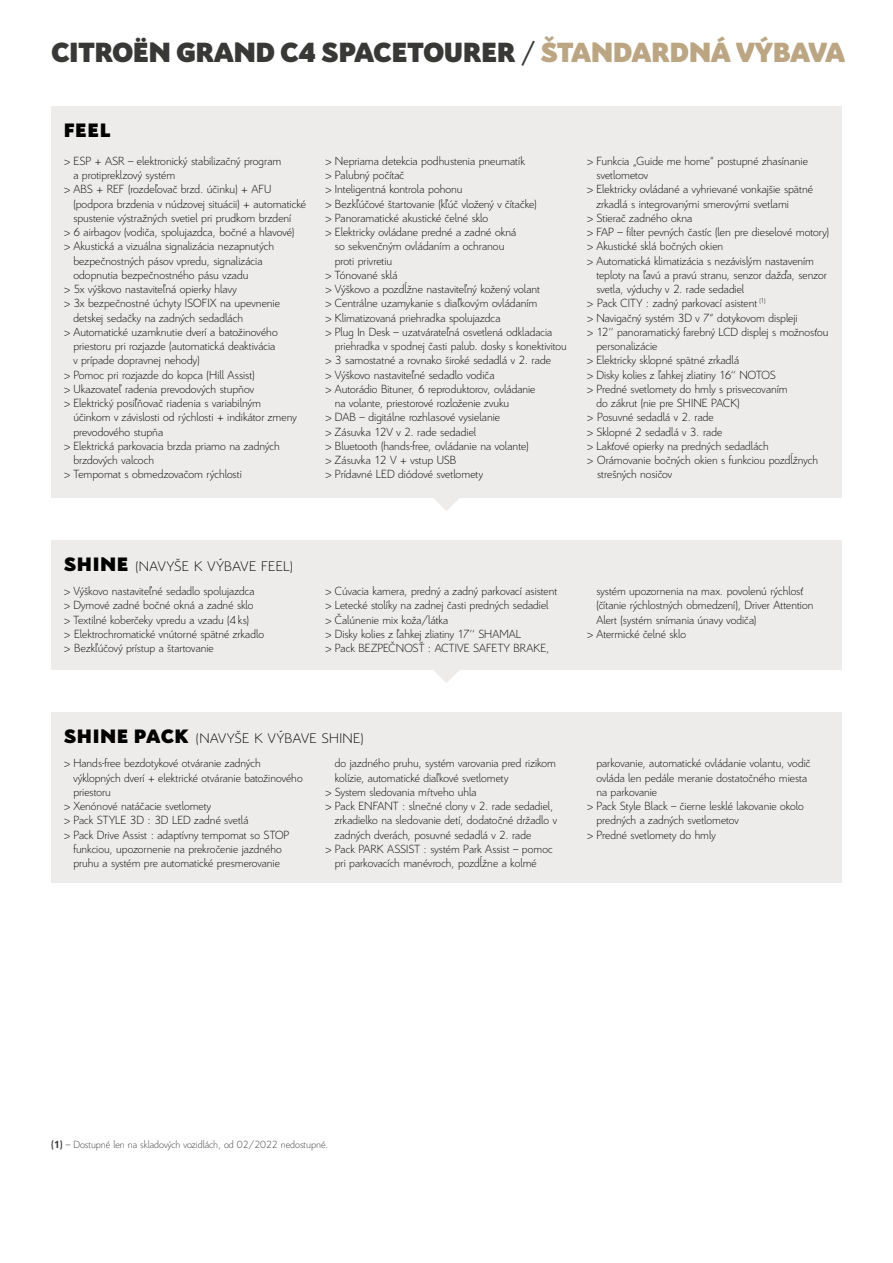
<style>
.page{position:relative;width:893px;height:1263px;background:#fff}
.page>*{position:absolute;margin:0;border:0;box-sizing:border-box;transform-origin:0 0}
.t1{font:900 30px "Citroen";letter-spacing:-.02em;color:#383937}
.t2{font:900 21px "Citroen";color:#000}
.t3{font:300 15px "Citroen";letter-spacing:.02em;color:#000}
.t4{font:300 12.75px/14.2px "Citroen";color:#000}
.t5{font:300 11.25px "Citroen";color:#383937}
.s1{font-weight:400}
.s2{color:#bba582}
.s3{font-weight:900;font-size:21px}
.s4{font-weight:700}
</style>
<div class="page">
<div style="left:51px;top:106px;width:791px;height:391px;background:#edecea"></div>
<div style="left:51px;top:540px;width:791px;height:130px;background:#edecea"></div>
<div style="left:51px;top:712px;width:791px;height:170px;background:#edecea"></div>
<svg style="left:433px;top:497px;width:27px;height:14px"></svg>
<svg style="left:434px;top:670px;width:25px;height:13px"></svg>
<h1 class="t1" style="left:51px;top:30px;width:796px">CITROËN GRAND C4 SPACETOURER <span class="s1">/</span> <span class="s2">ŠTANDARDNÁ VÝBAVA</span></h1>
<h2 class="t2" style="left:64px;top:115px;width:49px">FEEL</h2>
<p class="t4" style="left:64px;top:153px;width:219px">&gt; ESP + ASR – elektronický stabilizačný program</p>
<p class="t4" style="left:73px;top:167px;width:103px">a protipreklzový systém</p>
<p class="t4" style="left:64px;top:181px;width:209px">&gt; ABS + REF (rozdeľovač brzd. účinku) + AFU</p>
<p class="t4" style="left:73px;top:196px;width:234px">(podpora brzdenia v núdzovej situácii) + automatické</p>
<p class="t4" style="left:73px;top:210px;width:220px">spustenie výstražných svetiel pri prudkom brzdení</p>
<p class="t4" style="left:64px;top:224px;width:232px">&gt; 6 airbagov (vodiča, spolujazdca, bočné a hlavové)</p>
<p class="t4" style="left:64px;top:238px;width:212px">&gt; Akustická a vizuálna signalizácia nezapnutých</p>
<p class="t4" style="left:73px;top:253px;width:191px">bezpečnostných pásov vpredu, signalizácia</p>
<p class="t4" style="left:73px;top:267px;width:177px">odopnutia bezpečnostného pásu vzadu</p>
<p class="t4" style="left:64px;top:281px;width:174px">&gt; 5x výškovo nastaviteľná opierky hlavy</p>
<p class="t4" style="left:64px;top:295px;width:218px">&gt; 3x bezpečnostné úchyty ISOFIX na upevnenie</p>
<p class="t4" style="left:73px;top:310px;width:171px">detskej sedačky na zadných sedadlách</p>
<p class="t4" style="left:64px;top:324px;width:215px">&gt; Automatické uzamknutie dverí a batožinového</p>
<p class="t4" style="left:73px;top:338px;width:204px">priestoru pri rozjazde (automatická deaktivácia</p>
<p class="t4" style="left:73px;top:352px;width:128px">v prípade dopravnej nehody)</p>
<p class="t4" style="left:64px;top:367px;width:192px">&gt; Pomoc pri rozjazde do kopca (Hill Assist)</p>
<p class="t4" style="left:64px;top:381px;width:192px">&gt; Ukazovateľ radenia prevodových stupňov</p>
<p class="t4" style="left:64px;top:395px;width:199px">&gt; Elektrický posiľňovač riadenia s variabilným</p>
<p class="t4" style="left:73px;top:409px;width:225px">účinkom v závislosti od rýchlosti + indikátor zmeny</p>
<p class="t4" style="left:73px;top:424px;width:91px">prevodového stupňa</p>
<p class="t4" style="left:64px;top:438px;width:218px">&gt; Elektrická parkovacia brzda priamo na zadných</p>
<p class="t4" style="left:73px;top:452px;width:82px">brzdových valcoch</p>
<p class="t4" style="left:64px;top:466px;width:180px">&gt; Tempomat s obmedzovačom rýchlosti</p>
<p class="t4" style="left:325px;top:153px;width:201px">&gt; Nepriama detekcia podhustenia pneumatík</p>
<p class="t4" style="left:325px;top:167px;width:80px">&gt; Palubný počítač</p>
<p class="t4" style="left:325px;top:181px;width:139px">&gt; Inteligentná kontrola pohonu</p>
<p class="t4" style="left:325px;top:196px;width:213px">&gt; Bezkľúčové štartovanie (kľúč vložený v čítačke)</p>
<p class="t4" style="left:325px;top:210px;width:165px">&gt; Panoramatické akustické čelné sklo</p>
<p class="t4" style="left:325px;top:224px;width:193px">&gt; Elektricky ovládane predné a zadné okná</p>
<p class="t4" style="left:335px;top:238px;width:171px">so sekvenčným ovládaním a ochranou</p>
<p class="t4" style="left:335px;top:253px;width:59px">proti privretiu</p>
<p class="t4" style="left:325px;top:267px;width:74px">&gt; Tónované sklá</p>
<p class="t4" style="left:325px;top:281px;width:216px">&gt; Výškovo a pozdĺžne nastaviteľný kožený volant</p>
<p class="t4" style="left:325px;top:296px;width:214px">&gt; Centrálne uzamykanie s diaľkovým ovládaním</p>
<p class="t4" style="left:325px;top:310px;width:177px">&gt; Klimatizovaná priehradka spolujazdca</p>
<p class="t4" style="left:325px;top:324px;width:228px">&gt; Plug In Desk – uzatvárateľná osvetlená odkladacia</p>
<p class="t4" style="left:335px;top:338px;width:233px">priehradka v spodnej časti palub. dosky s konektivitou</p>
<p class="t4" style="left:325px;top:352px;width:227px">&gt; 3 samostatné a rovnako široké sedadlá v 2. rade</p>
<p class="t4" style="left:325px;top:367px;width:171px">&gt; Výškovo nastaviteľné sedadlo vodiča</p>
<p class="t4" style="left:325px;top:381px;width:212px">&gt; Autorádio Bituner, 6 reproduktorov, ovládanie</p>
<p class="t4" style="left:335px;top:395px;width:176px">na volante, priestorové rozloženie zvuku</p>
<p class="t4" style="left:325px;top:409px;width:176px">&gt; DAB – digitálne rozhlasové vysielanie</p>
<p class="t4" style="left:325px;top:424px;width:152px">&gt; Zásuvka 12V v 2. rade sedadiel</p>
<p class="t4" style="left:325px;top:438px;width:205px">&gt; Bluetooth (hands-free, ovládanie na volante)</p>
<p class="t4" style="left:325px;top:452px;width:133px">&gt; Zásuvka 12 V + vstup USB</p>
<p class="t4" style="left:325px;top:466px;width:159px">&gt; Prídavné LED diódové svetlomety</p>
<p class="t4" style="left:587px;top:153px;width:223px">&gt; Funkcia „Guide me home“ postupné zhasínanie</p>
<p class="t4" style="left:596px;top:167px;width:53px">svetlometov</p>
<p class="t4" style="left:587px;top:181px;width:228px">&gt; Elektricky ovládané a vyhrievané vonkajšie spätné</p>
<p class="t4" style="left:596px;top:196px;width:194px">zrkadlá s integrovanými smerovými svetlami</p>
<p class="t4" style="left:587px;top:210px;width:107px">&gt; Stierač zadného okna</p>
<p class="t4" style="left:587px;top:224px;width:244px">&gt; FAP – filter pevných častíc (len pre dieselové motory)</p>
<p class="t4" style="left:587px;top:238px;width:138px">&gt; Akustické sklá bočných okien</p>
<p class="t4" style="left:587px;top:253px;width:229px">&gt; Automatická klimatizácia s nezávislým nastavením</p>
<p class="t4" style="left:596px;top:267px;width:232px">teploty na ľavú a pravú stranu, senzor dažďa, senzor</p>
<p class="t4" style="left:596px;top:281px;width:149px">svetla, výduchy v 2. rade sedadiel</p>
<p class="t4" style="left:587px;top:295px;width:180px">&gt; Pack CITY : zadný parkovací asistent <sup>(1)</sup></p>
<p class="t4" style="left:587px;top:310px;width:212px">&gt; Navigačný systém 3D v 7“ dotykovom displeji</p>
<p class="t4" style="left:587px;top:324px;width:243px">&gt; 12‘‘ panoramatický farebný LCD displej s -možnosťou</p>
<p class="t4" style="left:596px;top:338px;width:63px">personalizácie</p>
<p class="t4" style="left:587px;top:352px;width:154px">&gt; Elektricky sklopné spätné zrkadlá</p>
<p class="t4" style="left:587px;top:367px;width:190px">&gt; Disky kolies z ľahkej zliatiny 16‘‘ NOTOS</p>
<p class="t4" style="left:587px;top:381px;width:202px">&gt; Predné svetlomety do hmly s prisvecovaním</p>
<p class="t4" style="left:596px;top:395px;width:145px">do zákrut (nie pre SHINE PACK)</p>
<p class="t4" style="left:587px;top:409px;width:128px">&gt; Posuvné sedadlá v 2. rade</p>
<p class="t4" style="left:587px;top:424px;width:137px">&gt; Sklopné 2 sedadlá v 3. rade</p>
<p class="t4" style="left:587px;top:438px;width:184px">&gt; Lakťové opierky na predných sedadlách</p>
<p class="t4" style="left:587px;top:452px;width:233px">&gt; Orámovanie bočných okien s funkciou pozdĺžnych</p>
<p class="t4" style="left:597px;top:466px;width:76px">strešných nosičov</p>
<p class="t3" style="left:64px;top:555px;width:231px"><span class="s3">SHINE</span> (NAVYŠE K VÝBAVE FEEL)</p>
<p class="t4" style="left:64px;top:583px;width:202px">&gt; Výškovo nastaviteľné sedadlo spolujazdca &gt; Dymové zadné bočné okná a zadné sklo<br>&gt; Textilné koberčeky vpredu a vzadu (4ks)<br>&gt; Elektrochromatické vnútorné spätné zrkadlo &gt; Bezkľúčový prístup a štartovanie</p>
<p class="t4" style="left:325px;top:583px;width:233px">&gt; Cúvacia kamera, predný a zadný parkovací asistent &gt; Letecké stolíky na zadnej časti predných sedadiel &gt; Čalúnenie mix koža/látka<br>&gt; Disky kolies z ľahkej zliatiny 17‘‘ SHAMAL<br>&gt; Pack BEZPEČNOSŤ : ACTIVE SAFETY BRAKE,</p>
<p class="t4" style="left:596px;top:583px;width:208px">systém upozornenia na max. povolenú rýchlosť</p>
<p class="t4" style="left:596px;top:597px;width:219px">(čítanie rýchlostných obmedzení), Driver Attention</p>
<p class="t4" style="left:596px;top:612px;width:162px">Alert (systém snímania únavy vodiča)</p>
<p class="t4" style="left:587px;top:626px;width:101px">&gt; Atermické čelné sklo</p>
<p class="t3" style="left:64px;top:728px;width:301px"><span class="s3">SHINE PACK</span> (NAVYŠE K VÝBAVE SHINE)</p>
<p class="t4" style="left:64px;top:755px;width:198px">&gt; Hands-free bezdotykové otváranie zadných</p>
<p class="t4" style="left:73px;top:770px;width:231px">výklopných dverí + elektrické otváranie batožinového</p>
<p class="t4" style="left:73px;top:784px;width:39px">priestoru</p>
<p class="t4" style="left:64px;top:798px;width:149px">&gt; Xenónové natáčacie svetlomety</p>
<p class="t4" style="left:64px;top:812px;width:186px">&gt; Pack STYLE 3D : 3D LED zadné svetlá</p>
<p class="t4" style="left:64px;top:827px;width:227px">&gt; Pack Drive Assist : adaptívny tempomat so STOP</p>
<p class="t4" style="left:73px;top:841px;width:210px">funkciou, upozornenie na prekročenie jazdného</p>
<p class="t4" style="left:73px;top:855px;width:208px">pruhu a systém pre automatické presmerovanie</p>
<p class="t4" style="left:335px;top:755px;width:223px">do jazdného pruhu, systém varovania pred rizikom</p>
<p class="t4" style="left:335px;top:770px;width:175px">kolízie, automatické diaľkové svetlomety</p>
<p class="t4" style="left:325px;top:784px;width:153px">&gt; System sledovania mŕtveho uhla</p>
<p class="t4" style="left:325px;top:798px;width:230px">&gt; Pack ENFANT : slnečné clony v 2. rade sedadiel,</p>
<p class="t4" style="left:335px;top:812px;width:224px">zrkadielko na sledovanie detí, dodatočné držadlo v</p>
<p class="t4" style="left:335px;top:827px;width:198px">zadných dverách, posuvné sedadlá v 2. rade</p>
<p class="t4" style="left:325px;top:841px;width:229px">&gt; Pack PARK ASSIST : systém Park Assist – pomoc</p>
<p class="t4" style="left:335px;top:855px;width:203px">pri parkovacích manévroch, pozdĺžne a kolmé</p>
<p class="t4" style="left:596px;top:755px;width:216px">parkovanie, automatické ovládanie volantu, vodič</p>
<p class="t4" style="left:596px;top:770px;width:212px">ovláda len pedále meranie dostatočného miesta</p>
<p class="t4" style="left:596px;top:784px;width:62px">na parkovanie</p>
<p class="t4" style="left:587px;top:798px;width:219px">&gt; Pack Style Black – čierne lesklé lakovanie okolo</p>
<p class="t4" style="left:596px;top:812px;width:144px">predných a zadných svetlometov</p>
<p class="t4" style="left:587px;top:827px;width:130px">&gt; Predné svetlomety do hmly</p>
<p class="t5" style="left:51px;top:1137px;width:279px"><span class="s4">(1)</span> – Dostupné len na skladových vozidlách, od 02/2022 nedostupné.</p>
</div>
